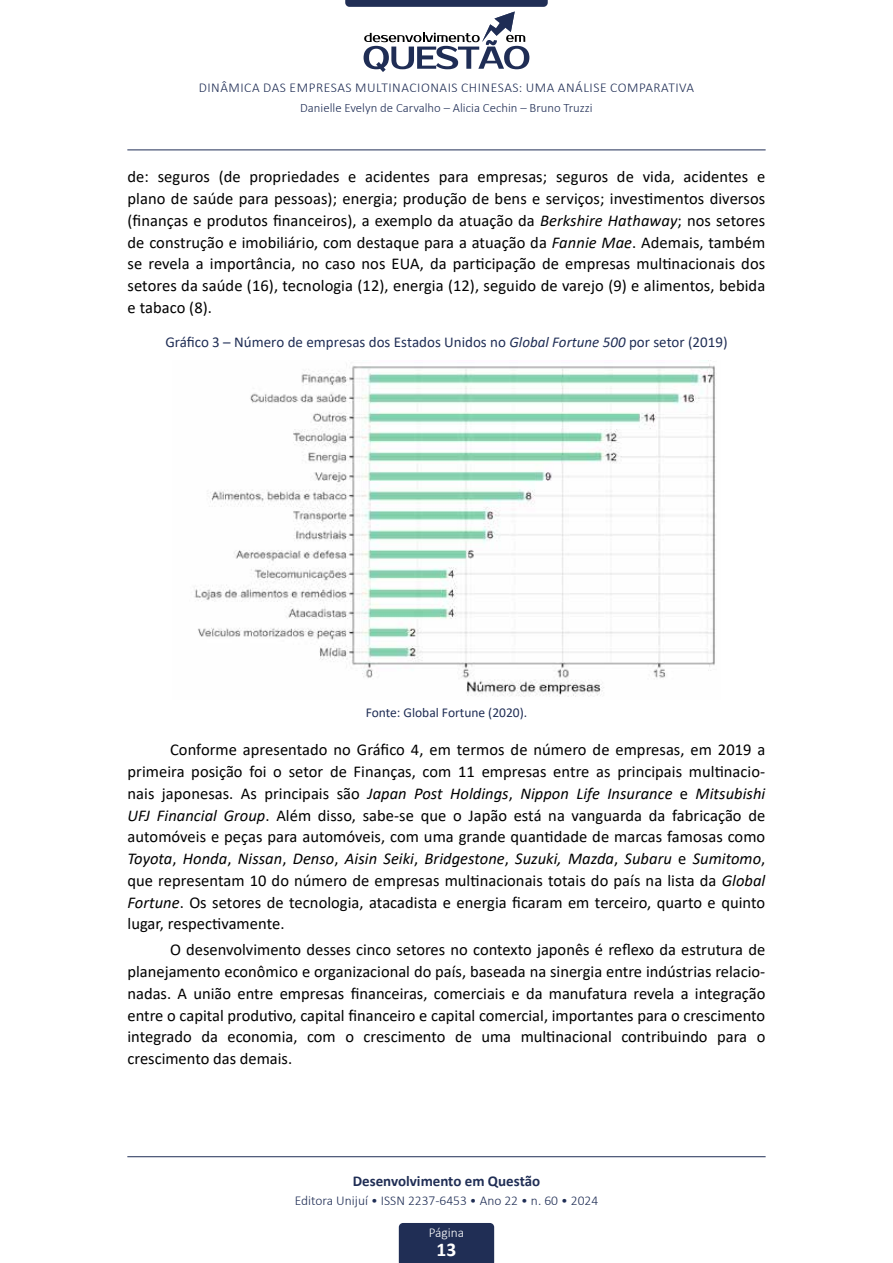
<style>
.page{position:relative;width:893px;height:1263px;background:#fff}
.page>*{position:absolute;margin:0;border:0;box-sizing:border-box;transform-origin:0 0}
.t1{font:700 19.5px "Calibri";color:#fff}
.t2{font:16.5px/21.8px "Calibri";color:#000;text-align:justify}
.t3{font:15px "Calibri";color:#202e55}
.t4{font:700 15px "Calibri";color:#202e55}
.t5{font:300 13.5px "Calibri";letter-spacing:.04em;color:#202e55}
.t6{font:300 13.5px "Calibri";color:#202e55}
.t7{font:13.5px "Calibri";color:#202e55}
.t8{font:300 13.5px "Calibri";color:#fff}
.t9{font:300 12.75px "Calibri";color:#202e55}
.s1{font-style:italic}
</style>
<div class="page">
<svg style="left:345px;top:0;width:203px;height:72px"></svg>
<hr style="left:127px;top:150px;width:639px;height:1px;background:#202e55">
<div style="left:399px;top:1223px;width:95px;height:40px;background:#202e55"></div>
<hr style="left:127px;top:1156px;width:639px;height:1px;background:#202e55">
<img style="left:194px;top:360px;width:522px;height:337px">
<p class="t5" style="left:199px;top:80px;width:497px">DINÂMICA DAS EMPRESAS MULTINACIONAIS CHINESAS: UMA ANÁLISE COMPARATIVA</p>
<p class="t9" style="left:300px;top:100px;width:294px">Danielle Evelyn de Carvalho – Alicia Cechin – Bruno Truzzi</p>
<p class="t2" style="left:128px;top:166px;width:639px">de: seguros (de propriedades e acidentes para empresas; seguros de vida, acidentes e plano de saúde para pessoas); energia; produção de bens e serviços; investimentos diversos (finanças e produtos financeiros), a exemplo da atuação da <span class="s1">Berkshire Hathaway</span>; nos setores de construção e imobiliário, com destaque para a atuação da <span class="s1">Fannie Mae</span>. Ademais, também se revela a importância, no caso nos EUA, da participação de empresas multinacionais dos setores da saúde (16), tecnologia (12), energia (12), seguido de varejo (9) e alimentos, bebida e tabaco (8).</p>
<p class="t3" style="left:165px;top:331px;width:564px">Gráfico 3 – Número de empresas dos Estados Unidos no <span class="s1">Global Fortune 500</span> por setor (2019)</p>
<p class="t7" style="left:366px;top:703px;width:163px">Fonte: Global Fortune (2020).</p>
<p class="t2" style="left:128px;top:738px;width:639px;text-indent:43px">Conforme apresentado no Gráfico 4, em termos de número de empresas, em 2019 a primeira posição foi o setor de Finanças, com 11 empresas entre as principais multinacio&shy;nais japonesas. As principais são <span class="s1">Japan Post Holdings</span>, <span class="s1">Nippon Life Insurance</span> e <span class="s1">Mitsubishi UFJ Financial Group</span>. Além disso, sabe-se que o Japão está na vanguarda da fabricação de automóveis e peças para automóveis, com uma grande quantidade de marcas famosas como <span class="s1">Toyota</span>, <span class="s1">Honda</span>, <span class="s1">Nissan</span>, <span class="s1">Denso</span>, <span class="s1">Aisin Seiki</span>, <span class="s1">Bridgestone</span>, <span class="s1">Suzuki, Mazda</span>, <span class="s1">Subaru</span> e <span class="s1">Sumitomo</span>, que representam 10 do número de empresas multinacionais totais do país na lista da <span class="s1">Global Fortune</span>. Os setores de tecnologia, atacadista e energia ficaram em terceiro, quarto e quinto lugar, respectivamente.</p>
<p class="t2" style="left:128px;top:938px;width:639px;text-indent:43px">O desenvolvimento desses cinco setores no contexto japonês é reflexo da estrutura de planejamento econômico e organizacional do país, baseada na sinergia entre indústrias relacio&shy;nadas. A união entre empresas financeiras, comerciais e da manufatura revela a integração entre o capital produtivo, capital financeiro e capital comercial, importantes para o crescimento integrado da economia, com o crescimento de uma multinacional contribuindo para o crescimento das demais.</p>
<p class="t4" style="left:353px;top:1170px;width:189px">Desenvolvimento em Questão</p>
<p class="t6" style="left:295px;top:1192px;width:305px">Editora Unijuí • ISSN 2237-6453 • Ano 22 • n. 60 • 2024</p>
<p class="t8" style="left:429px;top:1224px;width:37px">Página</p>
<p class="t1" style="left:437px;top:1236px;width:21px">13</p>
</div>
